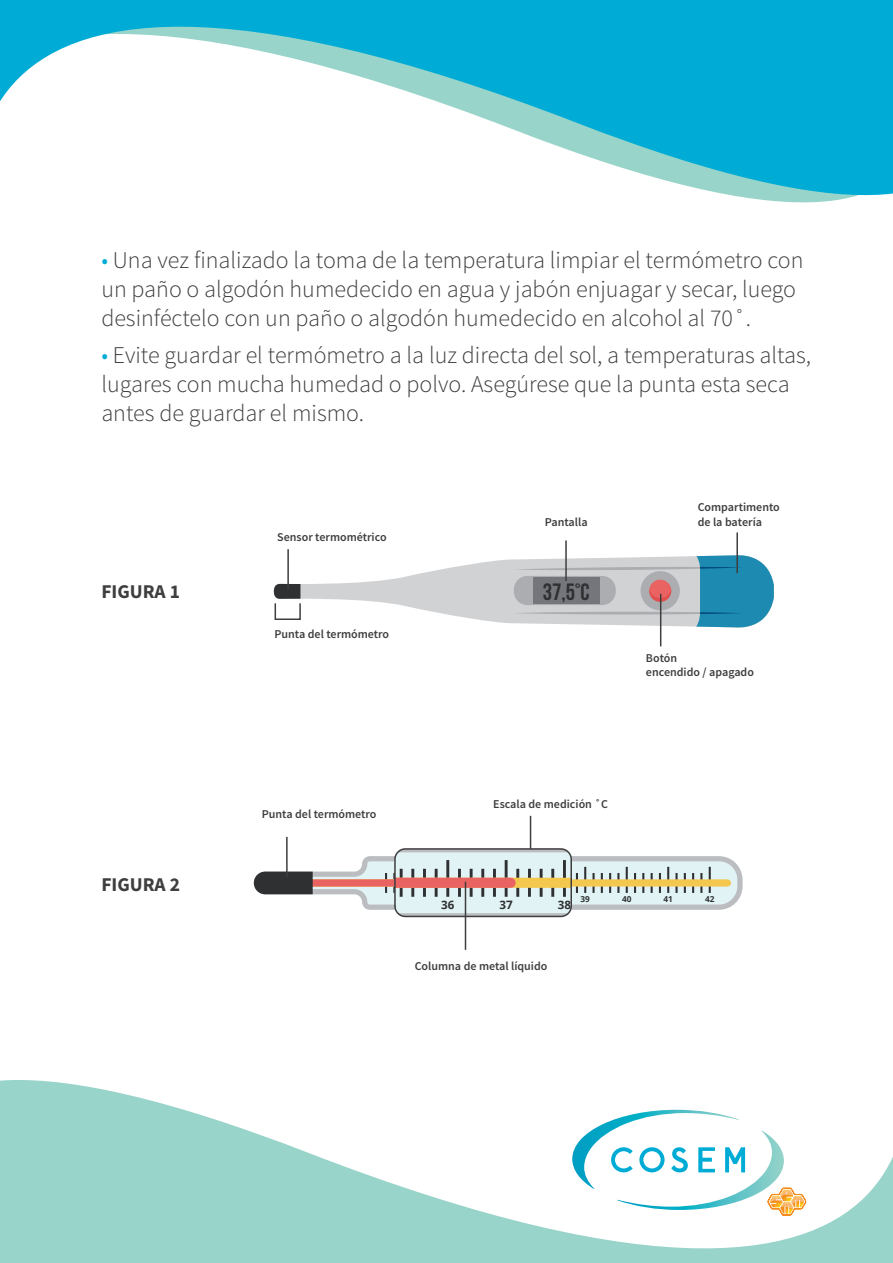
<style>
.page{position:relative;width:893px;height:1263px;background:#fff}
.page>*{position:absolute;margin:0;border:0;box-sizing:border-box;transform-origin:0 0}
.t1{font:300 24px/28.8px "Source Sans Pro";color:#3e3e3f}
.t2{font:700 23.55px "Bebas Neue";color:#2e3032}
.t3{font:700 19.5px "Source Sans Pro";color:#3e3e3f}
.t4{font:600 12px/14.4px "Source Sans Pro";color:#3e3e3f}
.t5{font:700 11.55px "Open Sans";color:#2e3032}
.t6{font:700 8.25px "Open Sans";color:#2e3032}
.s1{color:#00acd5}
</style>
<div class="page">
<svg style="left:15px;top:0;width:878px;height:203px"></svg>
<svg style="left:0;top:934px;width:893px;height:329px"></svg>
<svg style="left:0;top:0;width:15px;height:101px;background:#19b4d9"></svg>
<svg style="left:274px;top:555px;width:500px;height:76px"></svg>
<hr style="left:736px;top:532px;width:2px;height:41px;background:#3e3e3f">
<hr style="left:565px;top:540px;width:2px;height:41px;background:#3e3e3f">
<hr style="left:530px;top:816px;width:1px;height:40px;background:#3e3e3f">
<hr style="left:287px;top:549px;width:2px;height:41px;background:#3e3e3f">
<hr style="left:286px;top:837px;width:2px;height:40px;background:#3e3e3f">
<div style="left:275px;top:603px;width:26px;height:17px;border:2px solid #3e3e3f"></div>
<hr style="left:660px;top:594px;width:1px;height:52px;background:#3e3e3f">
<svg style="left:254px;top:849px;width:488px;height:67px"></svg>
<hr style="left:400px;top:869px;width:3px;height:28px;background:#2e3032">
<hr style="left:411px;top:869px;width:3px;height:28px;background:#2e3032">
<hr style="left:423px;top:869px;width:3px;height:28px;background:#2e3032">
<hr style="left:435px;top:869px;width:3px;height:28px;background:#2e3032">
<hr style="left:446px;top:860px;width:3px;height:37px;background:#2e3032">
<hr style="left:458px;top:869px;width:3px;height:28px;background:#2e3032">
<hr style="left:470px;top:869px;width:3px;height:28px;background:#2e3032">
<hr style="left:481px;top:869px;width:3px;height:28px;background:#2e3032">
<hr style="left:493px;top:869px;width:3px;height:28px;background:#2e3032">
<hr style="left:505px;top:860px;width:3px;height:37px;background:#2e3032">
<hr style="left:516px;top:869px;width:3px;height:28px;background:#2e3032">
<hr style="left:528px;top:869px;width:3px;height:28px;background:#2e3032">
<hr style="left:540px;top:869px;width:3px;height:28px;background:#2e3032">
<hr style="left:551px;top:869px;width:3px;height:28px;background:#2e3032">
<hr style="left:563px;top:860px;width:3px;height:37px;background:#2e3032">
<div style="left:395px;top:878px;width:176px;height:10px;background:#f4c84f"></div>
<div style="left:395px;top:878px;width:116px;height:10px;background:#e96362"></div>
<div style="left:394px;top:848px;width:178px;height:69px;border:2px solid #3e3e3f;border-radius:10px"></div>
<hr style="left:465px;top:882px;width:1px;height:68px;background:#3e3e3f">
<p class="t1" style="left:101px;top:246px;width:704px"><span class="s1">•</span> Una vez finalizado la toma de la temperatura limpiar el termómetro con un paño o algodón humedecido en agua y jabón enjuagar y secar, luego desinféctelo con un paño o algodón humedecido en alcohol al 70˚.</p>
<p class="t1" style="left:101px;top:341px;width:711px"><span class="s1">•</span> Evite guardar el termómetro a la luz directa del sol, a temperaturas altas, lugares con mucha humedad o polvo. Asegúrese que la punta esta seca antes de guardar el mismo.</p>
<p class="t4" style="left:698px;top:500px;width:84px">Compartimento</p>
<p class="t3" style="left:101px;top:579px;width:80px">FIGURA 1</p>
<p class="t3" style="left:101px;top:872px;width:80px">FIGURA 2</p>
<p class="t4" style="left:277px;top:530px;width:111px">Sensor termométrico</p>
<p class="t4" style="left:274px;top:627px;width:116px">Punta del termómetro</p>
<p class="t4" style="left:545px;top:516px;width:44px">Pantalla</p>
<p class="t4" style="left:698px;top:515px;width:66px">de la batería</p>
<p class="t2" style="left:543px;top:579px;width:48px">37,5°C</p>
<p class="t4" style="left:646px;top:651px;width:110px">Botón<br>encendido / apagado</p>
<p class="t4" style="left:262px;top:807px;width:116px">Punta del termómetro</p>
<p class="t4" style="left:493px;top:797px;width:116px">Escala de medición ˚C</p>
<p class="t6" style="left:498px;top:893px;width:11px">37</p>
<p class="t6" style="left:580px;top:893px;width:11px">39</p>
<p class="t6" style="left:622px;top:893px;width:11px">40</p>
<p class="t6" style="left:663px;top:893px;width:11px">41</p>
<p class="t6" style="left:705px;top:893px;width:11px">42</p>
<p class="t5" style="left:441px;top:897px;width:15px">36</p>
<p class="t5" style="left:499px;top:897px;width:15px">37</p>
<p class="t5" style="left:558px;top:897px;width:15px">38</p>
<p class="t5" style="left:616px;top:897px;width:15px">39</p>
<p class="t4" style="left:415px;top:959px;width:134px">Columna de metal líquido</p>
</div>
